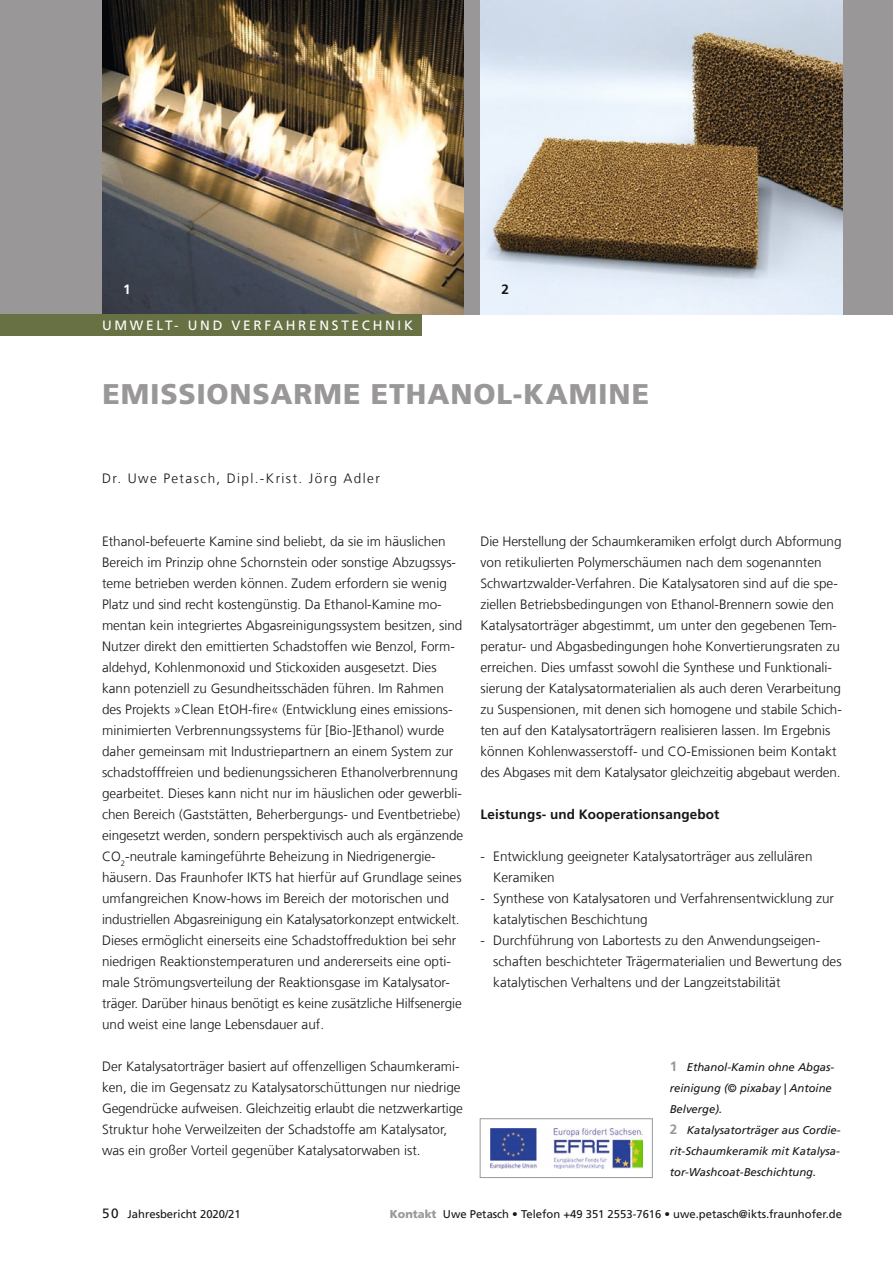
<style>
.page{position:relative;width:893px;height:1263px;background:#fff}
.page>*{position:absolute;margin:0;border:0;box-sizing:border-box;transform-origin:0 0}
._03_Standardüberschr{font:900 28.5px "Frutiger LT Com";letter-spacing:.03em;color:#999798}
._06_Fließtext{font:300 13.5px/21px "Frutiger LT Com";color:#151616}
._04_Einleitungstext{font:300 13.5px "Frutiger LT Com";letter-spacing:.105em;color:#151616}
._07_Zwischenüberschr{font:700 13.5px "Frutiger LT Com";letter-spacing:.01em;color:#151616}
._13_Reiter{font:13.5px "Frutiger LT Com";letter-spacing:.2em;color:#fff}
._18_Bildzahl_Schwarz{font:700 13.5px "Frutiger LT Com";color:#fff}
._18_Bildzahl_Schwarz-2{font:700 13.5px "Frutiger LT Com";color:#151616}
._05_Marginalie_Bildu{font:italic 11.25px/21px "Frutiger LT Com";color:#151616}
._12_Footerzeile{font:11.25px "Frutiger LT Com";color:#151616}
.s1{font-weight:700;font-style:normal;font-size:13.5px;color:#999798}
.s2{font-size:13.5px}
.s3{font-weight:900;color:#999798}
</style>
<div class="page">
<div style="left:0;top:0;width:893px;height:315px;background:#999798"></div>
<img style="left:490px;top:1129px;width:152px;height:39px">
<div style="left:480px;top:1118px;width:173px;height:60px;border:1px solid #999"></div>
<img style="left:481px;top:0;width:361px;height:315px">
<img style="left:102px;top:0;width:361px;height:315px">
<div style="left:0;top:315px;width:422px;height:21px;background:#687144"></div>
<p class="_18_Bildzahl_Schwarz" style="left:123px;top:281px;width:9px">1</p>
<p class="_18_Bildzahl_Schwarz-2" style="left:502px;top:281px;width:9px">2</p>
<p class="_13_Reiter" style="left:102px;top:318px;width:313px">UMWELT- UND VERFAHRENSTECHNIK</p>
<p class="_03_Standardüberschr" style="left:102px;top:377px;width:548px">EMISSIONSARME ETHANOL-KAMINE</p>
<p class="_04_Einleitungstext" style="left:102px;top:470px;width:279px">Dr. Uwe Petasch, Dipl.-Krist. Jörg Adler</p>
<p class="_06_Fließtext" style="left:102px;top:531px;width:363px">Ethanol-befeuerte Kamine sind beliebt, da sie im häuslichen Bereich im Prinzip ohne Schornstein oder sonstige Abzugssys&shy;teme betrieben werden können. Zudem erfordern sie wenig Platz und sind recht kostengünstig. Da Ethanol-Kamine mo&shy;mentan kein integriertes Abgasreinigungssystem besitzen, sind Nutzer direkt den emittierten Schadstoffen wie Benzol, Form&shy;aldehyd, Kohlenmonoxid und Stickoxiden ausgesetzt. Dies kann potenziell zu Gesundheitsschäden führen. Im Rahmen des Projekts »Clean EtOH-fire« (Entwicklung eines emissions&shy;minimierten Verbrennungssystems für [Bio-]Ethanol) wurde daher gemeinsam mit Industriepartnern an einem System zur schadstofffreien und bedienungssicheren Ethanolverbrennung gearbeitet. Dieses kann nicht nur im häuslichen oder gewerbli&shy;chen Bereich (Gaststätten, Beherbergungs- und Eventbetriebe) eingesetzt werden, sondern perspektivisch auch als ergänzende CO<sub>2</sub>-neutrale kamingeführte Beheizung in Niedrigenergie&shy;häusern. Das Fraunhofer IKTS hat hierfür auf Grundlage seines umfangreichen Know-hows im Bereich der motorischen und industriellen Abgasreinigung ein Katalysatorkonzept entwickelt.<br>Dieses ermöglicht einerseits eine Schadstoffreduktion bei sehr niedrigen Reaktionstemperaturen und andererseits eine opti&shy;male Strömungsverteilung der Reaktionsgase im Katalysator&shy;träger. Darüber hinaus benötigt es keine zusätzliche Hilfsenergie und weist eine lange Lebensdauer auf.</p>
<p class="_06_Fließtext" style="left:102px;top:1056px;width:362px">Der Katalysatorträger basiert auf offenzelligen Schaumkerami&shy;ken, die im Gegensatz zu Katalysatorschüttungen nur niedrige Gegendrücke aufweisen. Gleichzeitig erlaubt die netzwerkartige Struktur hohe Verweilzeiten der Schadstoffe am Katalysator, was ein großer Vorteil gegenüber Katalysatorwaben ist.</p>
<p class="_06_Fließtext" style="left:480px;top:531px;width:363px">Die Herstellung der Schaumkeramiken erfolgt durch Abformung von retikulierten Polymerschäumen nach dem sogenannten Schwartzwalder-Verfahren. Die Katalysatoren sind auf die spe&shy;ziellen Betriebsbedingungen von Ethanol-Brennern sowie den Katalysatorträger abgestimmt, um unter den gegebenen Tem&shy;peratur- und Abgasbedingungen hohe Konvertierungsraten zu erreichen. Dies umfasst sowohl die Synthese und Funktionali&shy;sierung der Katalysatormaterialien als auch deren Verarbeitung zu Suspensionen, mit denen sich homogene und stabile Schich&shy;ten auf den Katalysatorträgern realisieren lassen. Im Ergebnis können Kohlenwasserstoff- und CO-Emissionen beim Kontakt des Abgases mit dem Katalysator gleichzeitig abgebaut werden.</p>
<p class="_07_Zwischenüberschr" style="left:480px;top:806px;width:240px">Leistungs- und Kooperationsangebot</p>
<p class="_06_Fließtext" style="left:493px;top:846px;width:321px;text-indent:-13px">- Entwicklung geeigneter Katalysatorträger aus zellulären<br>Keramiken</p>
<p class="_06_Fließtext" style="left:493px;top:888px;width:342px;text-indent:-13px">- Synthese von Katalysatoren und Verfahrensentwicklung zur katalytischen Beschichtung</p>
<p class="_06_Fließtext" style="left:493px;top:930px;width:350px;text-indent:-13px">- Durchführung von Labortests zu den Anwendungseigen&shy;schaften beschichteter Trägermaterialien und Bewertung des katalytischen Verhaltens und der Langzeitstabilität</p>
<p class="_05_Marginalie_Bildu" style="left:670px;top:1057px;width:166px"><span class="s1">1</span> Ethanol-Kamin ohne Abgas&shy;reinigung (© pixabay | Antoine<br>Belverge).</p>
<p class="_05_Marginalie_Bildu" style="left:670px;top:1120px;width:172px;text-align:justify"><span class="s1">2</span> Katalysatorträger aus Cordie&shy;rit-Schaumkeramik mit Katalysa&shy;tor-Washcoat-Beschichtung.</p>
<p class="_12_Footerzeile" style="left:102px;top:1207px;width:140px"><span class="s2">50</span> Jahresbericht 2020/21</p>
<p class="_12_Footerzeile" style="left:390px;top:1207px;width:454px"><span class="s3">Kontakt</span> Uwe Petasch • Telefon +49 351 2553-7616 • uwe.petasch@ikts.fraunhofer.de</p>
</div>
